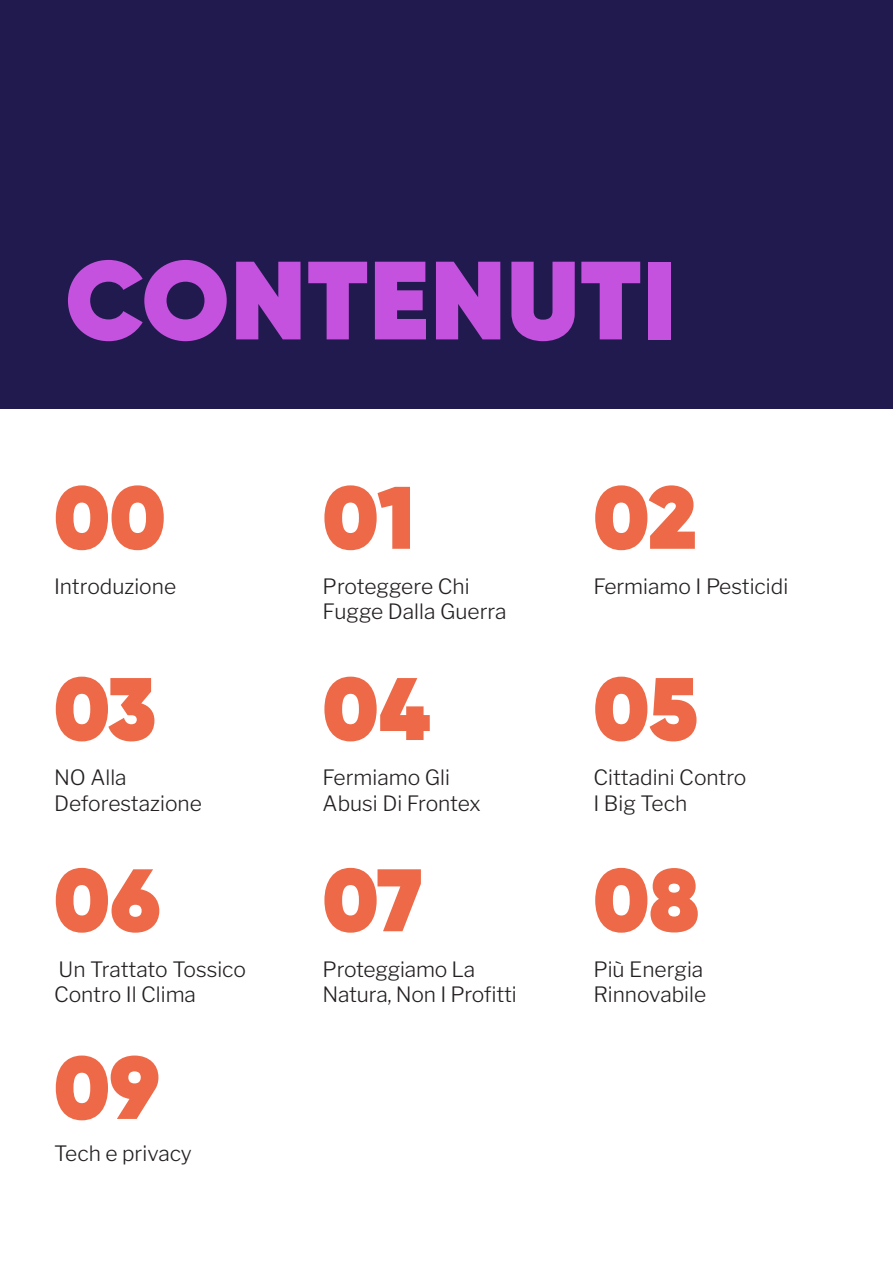
<style>
.page{position:relative;width:893px;height:1263px;background:#fff}
.page>*{position:absolute;margin:0;border:0;box-sizing:border-box;transform-origin:0 0}
.t1{font:800 111px "Gilroy";letter-spacing:.01em;color:#c452de}
.t2{font:800 88.5px/191.2px "Gilroy";color:#ed6947;text-align:justify}
.t3{font:100 21px/25.2px "Libre Franklin";color:#231f20}
</style>
<div class="page">
<div style="left:0;top:0;width:893px;height:408px;background:#211a4f"></div>
<h1 class="t1" style="left:65px;top:229px;width:612px">CONTENUTI</h1>
<h2 class="t2" style="left:54px;top:422px;width:113px;line-height:190.1px">00<br>03<br>06<br>09</h2>
<p class="t3" style="left:54px;top:572px;width:124px">Introduzione</p>
<p class="t3" style="left:54px;top:763px;width:149px">NO Alla<br>Deforestazione</p>
<p class="t3" style="left:54px;top:954px;width:194px">Un Trattato Tossico<br>Contro Il Clima</p>
<p class="t3" style="left:54px;top:1139px;width:139px">Tech e privacy</p>
<h2 class="t2" style="left:323px;top:422px;width:109px;text-align:left">01<br>04<br>07</h2>
<h2 class="t2" style="left:593px;top:422px;width:107px">02<br>05<br>08</h2>
<p class="t3" style="left:323px;top:572px;width:186px">Proteggere Chi<br>Fugge Dalla Guerra</p>
<p class="t3" style="left:593px;top:572px;width:196px">Fermiamo I Pesticidi</p>
<p class="t3" style="left:323px;top:763px;width:160px">Fermiamo Gli<br>Abusi Di Frontex</p>
<p class="t3" style="left:593px;top:763px;width:155px">Cittadini Contro<br>I Big Tech</p>
<p class="t3" style="left:323px;top:954px;width:196px">Proteggiamo La<br>Natura, Non I Profitti</p>
<p class="t3" style="left:593px;top:954px;width:114px">Più Energia<br>Rinnovabile</p>
</div>
